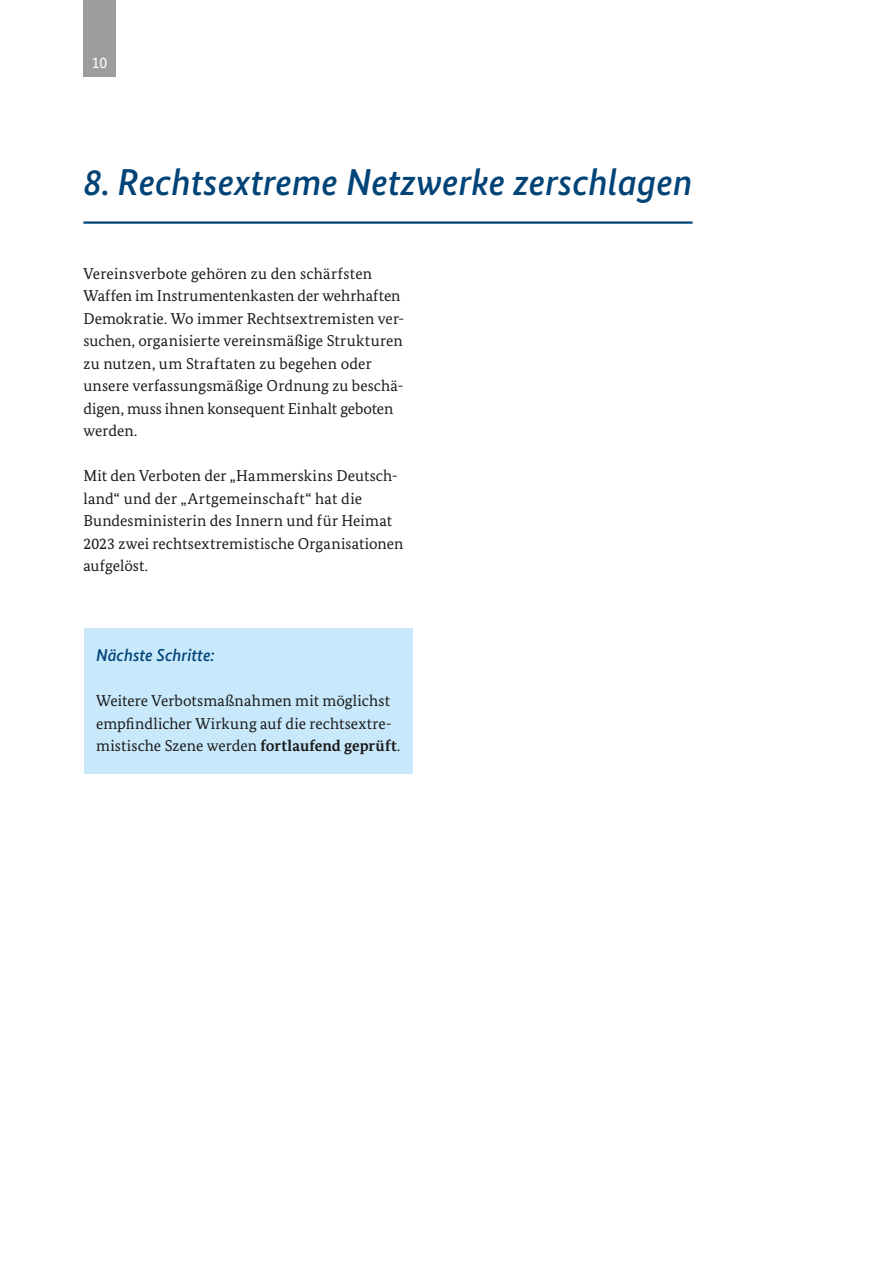
<style>
.page{position:relative;width:893px;height:1263px;background:#fff}
.page>*{position:absolute;margin:0;border:0;box-sizing:border-box;transform-origin:0 0}
.t1{font:italic 500 37.5px "Bundes Sans";color:#004377}
.t2{font:italic 500 17.25px "Bundes Sans";color:#004377}
.t3{font:15.75px/22.5px "Bundes Serif";letter-spacing:.005em;color:#1a1a18}
.t4{font:15.75px "Bundes Sans";color:#fff}
.s1{font-weight:700}
</style>
<div class="page">
<div style="left:84px;top:628px;width:329px;height:146px;background:#c8e8fb"></div>
<hr style="left:83px;top:221px;width:610px;height:3px;background:#004377">
<div style="left:83px;top:0;width:33px;height:77px;background:#9c9d9d"></div>
<p class="t4" style="left:92px;top:53px;width:17px">10</p>
<h1 class="t1" style="left:83px;top:159px;width:611px">8. Rechtsextreme Netzwerke zerschlagen</h1>
<p class="t3" style="left:83px;top:262px;width:322px">Vereinsverbote gehören zu den schärfsten Waffen im Instrumentenkasten der wehrhaften Demokratie. Wo immer Rechtsextremisten ver&shy;suchen, organisierte vereinsmäßige Strukturen zu nutzen, um Straftaten zu begehen oder unsere verfassungsmäßige Ordnung zu beschä&shy;digen, muss ihnen konsequent Einhalt geboten werden.</p>
<p class="t3" style="left:83px;top:464px;width:321px">Mit den Verboten der „Hammerskins Deutsch&shy;land“ und der „Artgemeinschaft“ hat die Bundesministerin des Innern und für Heimat 2023 zwei rechtsextremistische Organisationen aufgelöst.</p>
<h2 class="t2" style="left:96px;top:645px;width:120px">Nächste Schritte:</h2>
<p class="t3" style="left:96px;top:689px;width:306px">Weitere Verbotsmaßnahmen mit möglichst empfindlicher Wirkung auf die rechtsextre&shy;mistische Szene werden <span class="s1">fortlaufend geprüft</span>.</p>
</div>
